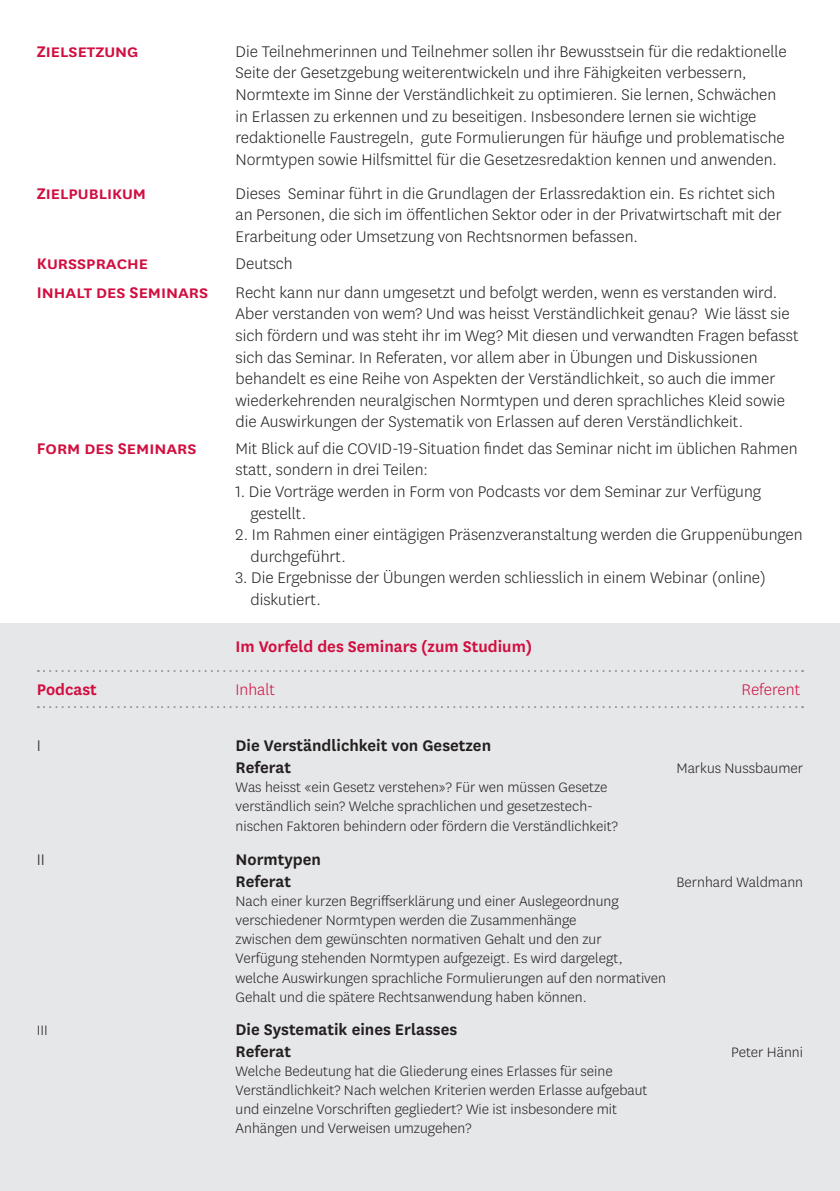
<style>
.page{position:relative;width:840px;height:1191px;background:#fff}
.page>*{position:absolute;margin:0;border:0;box-sizing:border-box;transform-origin:0 0}
.t1{font:300 18px/21.6px "National Uni Fr";color:#231f20}
.t2{font:600 18px/21.6px "National Uni Fr";color:#231f20}
.t3{font:600 18px "National Uni Fr";color:#d10e40}
.t4{font:300 18px "National Uni Fr";color:#d10e40}
.t5{font:600 16.2px "National Uni Fr";color:#d10e40;scale:1.11 1}
.t6{font:300 16px/19.2px "National Uni Fr";color:#231f20}
.s1{font-size:18px}
</style>
<div class="page">
<div style="left:0;top:624px;width:839px;height:567px;background:#e6e7e9"></div>
<svg style="left:38px;top:670px;width:764px;height:2px"></svg>
<svg style="left:38px;top:706px;width:764px;height:2px"></svg>
<p class="t5" style="left:37px;top:41px;width:93px"><span class="s1">Z</span>IELSETZUNG</p>
<p class="t1" style="left:235px;top:40px;width:552px">Die Teilnehmerinnen und Teilnehmer sollen ihr Bewusstsein für die redaktionelle Seite der Gesetzgebung weiterentwickeln und ihre Fähigkeiten verbessern, Normtexte im Sinne der Verständlichkeit zu optimieren. Sie lernen, Schwächen in Erlassen zu erkennen und zu beseitigen. Insbesondere lernen sie wichtige redaktionelle Faustregeln, gute Formulierungen für häufige und problematische Normtypen sowie Hilfsmittel für die Gesetzesredaktion kennen und anwenden.</p>
<p class="t5" style="left:37px;top:182px;width:100px"><span class="s1">Z</span>IELPUBLIKUM</p>
<p class="t1" style="left:235px;top:182px;width:547px">Dieses Seminar führt in die Grundlagen der Erlassredaktion ein. Es richtet sich an Personen, die sich im öffentlichen Sektor oder in der Privatwirtschaft mit der<br>Erarbeitung oder Umsetzung von Rechtsnormen befassen.</p>
<p class="t5" style="left:37px;top:253px;width:101px"><span class="s1">K</span>URSSPRACHE</p>
<p class="t1" style="left:235px;top:252px;width:59px">Deutsch</p>
<p class="t5" style="left:37px;top:281px;width:156px"><span class="s1">I</span>NHALT DES <span class="s1">S</span>EMINARS</p>
<p class="t1" style="left:235px;top:281px;width:564px">Recht kann nur dann umgesetzt und befolgt werden, wenn es verstanden wird.<br>Aber verstanden von wem? Und was heisst Verständlichkeit genau? Wie lässt sie sich fördern und was steht ihr im Weg? Mit diesen und verwandten Fragen befasst sich das Seminar. In Referaten, vor allem aber in Übungen und Diskussionen behandelt es eine Reihe von Aspekten der Verständlichkeit, so auch die immer wiederkehrenden neuralgischen Normtypen und deren sprachliches Kleid sowie die Auswirkungen der Systematik von Erlassen auf deren Verständlichkeit.</p>
<p class="t5" style="left:37px;top:437px;width:145px"><span class="s1">F</span>ORM DES <span class="s1">S</span>EMINARS</p>
<p class="t1" style="left:235px;top:437px;width:563px">Mit Blick auf die COVID-19-Situation findet das Seminar nicht im üblichen Rahmen statt, sondern in drei Teilen:</p>
<p class="t1" style="left:250px;top:480px;width:512px;text-indent:-15px">1. Die Vorträge werden in Form von Podcasts vor dem Seminar zur Verfügung gestellt.</p>
<p class="t1" style="left:250px;top:523px;width:553px;text-indent:-15px">2. Im Rahmen einer eintägigen Präsenzveranstaltung werden die Gruppenübungen durchgeführt.</p>
<p class="t1" style="left:250px;top:566px;width:516px;text-indent:-15px">3. Die Ergebnisse der Übungen werden schliesslich in einem Webinar (online) diskutiert.</p>
<p class="t3" style="left:235px;top:634px;width:298px">Im Vorfeld des Seminars (zum Studium)</p>
<p class="t3" style="left:37px;top:677px;width:62px">Podcast</p>
<p class="t4" style="left:235px;top:678px;width:41px">Inhalt</p>
<p class="t4" style="left:741px;top:678px;width:60px">Referent</p>
<p class="t1" style="left:37px;top:734px;width:6px">I</p>
<p class="t2" style="left:235px;top:734px;width:257px">Die Verständlichkeit von Gesetzen<br>Referat</p>
<p class="t6" style="left:235px;top:777px;width:383px">Was heisst «ein Gesetz verstehen»? Für wen müssen Gesetze verständlich sein? Welche sprachlichen und gesetzestech&shy;nischen Faktoren behindern oder fördern die Verständlichkeit?</p>
<p class="t1" style="left:37px;top:848px;width:10px">II</p>
<p class="t2" style="left:235px;top:847px;width:87px">Normtypen<br>Referat</p>
<p class="t6" style="left:235px;top:890px;width:432px">Nach einer kurzen Begriffserklärung und einer Auslegeordnung verschiedener Normtypen werden die Zusammenhänge<br>zwischen dem gewünschten normativen Gehalt und den zur Verfügung stehenden Normtypen aufgezeigt. Es wird dargelegt, welche Auswirkungen sprachliche Formulierungen auf den normativen Gehalt und die spätere Rechtsanwendung haben können.</p>
<p class="t6" style="left:37px;top:1020px;width:12px">III</p>
<p class="t2" style="left:235px;top:1017px;width:223px">Die Systematik eines Erlasses<br>Referat</p>
<p class="t6" style="left:235px;top:1060px;width:413px">Welche Bedeutung hat die Gliederung eines Erlasses für seine Verständlichkeit? Nach welchen Kriterien werden Erlasse aufgebaut und einzelne Vorschriften gegliedert? Wie ist insbesondere mit Anhängen und Verweisen umzugehen?</p>
<p class="t6" style="left:676px;top:758px;width:128px">Markus Nussbaumer</p>
<p class="t6" style="left:676px;top:871px;width:128px">Bernhard Waldmann</p>
<p class="t6" style="left:730px;top:1041px;width:73px">Peter Hänni</p>
</div>
